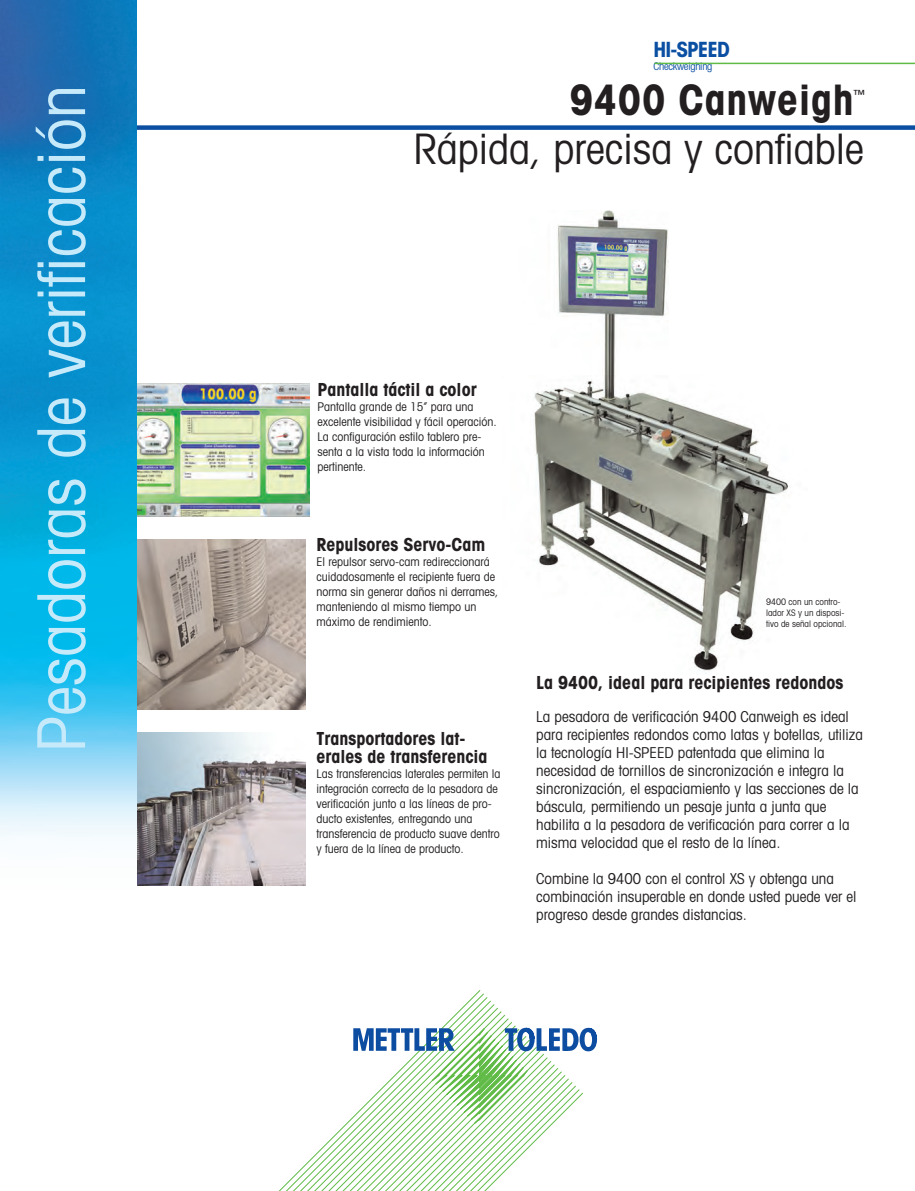
<style>
.page{position:relative;width:915px;height:1191px;background:#fff}
.page>*{position:absolute;margin:0;border:0;box-sizing:border-box;transform-origin:0 0}
.t1{font:condensed 66px "Avant Garde";color:#c6eafa}
.t2{font:condensed 42px "Avant Garde";color:#231f20}
.t3{font:700 condensed 42px "Avant Garde";letter-spacing:.015em;color:#231f20}
.t4{font:700 condensed 21px "Avant Garde";letter-spacing:-.045em;color:#0a4fa2}
.t5{font:700 condensed 18px/18px "Avant Garde";color:#231f20}
.t6{font:condensed 15px/18px "Avant Garde";color:#231f20}
.t7{font:condensed 12.6px "Avant Garde";color:#231f20}
.t8{font:condensed 12px/15px "Avant Garde";color:#231f20}
.t9{font:condensed 10.5px "Avant Garde";letter-spacing:-.03em;color:#0a4fa2}
.t10{font:condensed 9px/10.8px "Avant Garde";color:#231f20}
</style>
<div class="page">
<img style="left:136px;top:539px;width:169px;height:170px">
<img style="left:136px;top:732px;width:169px;height:153px">
<img style="left:136px;top:383px;width:173px;height:134px">
<div style="left:123px;top:125px;width:791px;height:5px;background:#0a4fa2"></div>
<img style="left:0;top:0;width:136px;height:837px">
<svg style="left:279px;top:990px;width:275px;height:201px"></svg>
<svg style="left:353px;top:1027px;width:244px;height:96px"></svg>
<img style="left:534px;top:210px;width:254px;height:461px">
<hr style="left:654px;top:63px;width:260px;height:1px;background:#60bb46">
<h1 class="t1" style="left:37px;top:752px;width:668px;rotate:-90deg">Pesadoras de verificación</h1>
<h3 class="t4" style="left:653px;top:42px;width:78px">HI-SPEED</h3>
<p class="t9" style="left:653px;top:63px;width:60px">Checkweighing</p>
<h2 class="t3" style="left:569px;top:85px;width:285px">9400 Canweigh</h2>
<h2 class="t2" style="left:413px;top:133px;width:452px">Rápida, precisa y confiable</h2>
<p class="t7" style="left:852px;top:90px;width:14px">™</p>
<h3 class="t5" style="left:317px;top:382px;width:160px">Pantalla táctil a color</h3>
<p class="t8" style="left:317px;top:400px;width:181px">Pantalla grande de 15” para una excelente visibilidad y fácil operación.<br>La configuración estilo tablero pre&shy;senta a la vista toda la información pertinente.</p>
<h3 class="t5" style="left:316px;top:537px;width:170px">Repulsores Servo-Cam</h3>
<p class="t8" style="left:316px;top:556px;width:183px">El repulsor servo-cam redireccionará cuidadosamente el recipiente fuera de norma sin generar daños ni derrames, manteniendo al mismo tiempo un máximo de rendimiento.</p>
<h3 class="t5" style="left:316px;top:731px;width:172px">Transportadores lat&shy;erales de transferencia</h3>
<p class="t8" style="left:316px;top:767px;width:185px">Las transferencias laterales permiten la integración correcta de la pesadora de verificación junto a las líneas de pro&shy;ducto existentes, entregando una transferencia de producto suave dentro y fuera de la línea de producto.</p>
<p class="t10" style="left:765px;top:597px;width:82px">9400 con un contro&shy;lador XS y un disposi&shy;tivo de señal opcional.</p>
<h3 class="t5" style="left:536px;top:675px;width:308px">La 9400, ideal para recipientes redondos</h3>
<p class="t6" style="left:536px;top:709px;width:328px">La pesadora de verificación 9400 Canweigh es ideal para recipientes redondos como latas y botellas, utiliza la tecnología HI-SPEED patentada que elimina la necesidad de tornillos de sincronización e integra la sincronización, el espaciamiento y las secciones de la báscula, permitiendo un pesaje junta a junta que habilita a la pesadora de verificación para correr a la misma velocidad que el resto de la línea.</p>
<p class="t6" style="left:536px;top:871px;width:321px">Combine la 9400 con el control XS y obtenga una combinación insuperable en donde usted puede ver el progreso desde grandes distancias.</p>
</div>
